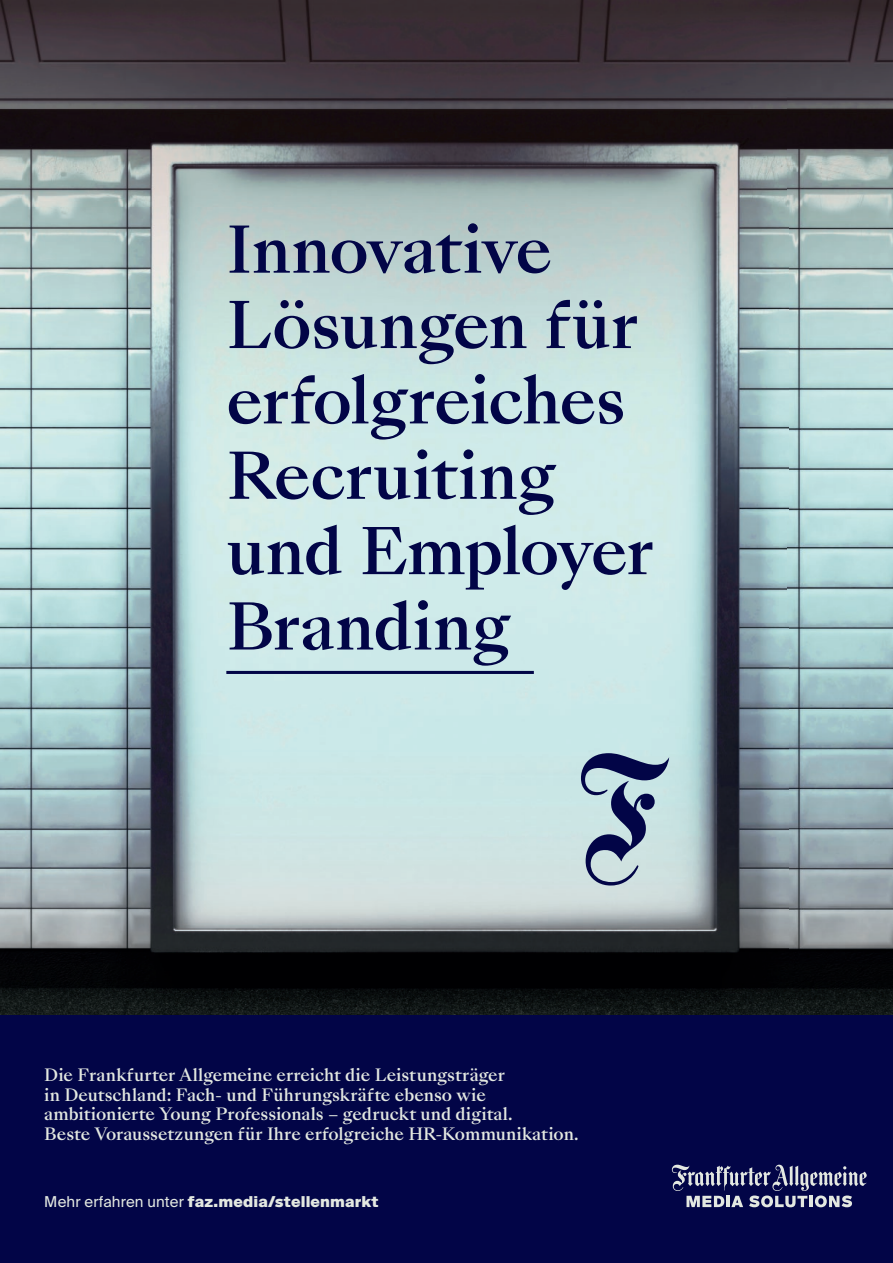
<style>
.page{position:relative;width:893px;height:1263px;background:#fff}
.page>*{position:absolute;margin:0;border:0;box-sizing:border-box;transform-origin:0 0}
.t1{font:500 62.25px/75.3px "Sang Bleu Kingdom";letter-spacing:-.015em;color:#020547}
.t2{font:500 16.5px/19.5px "Sang Bleu Kingdom";color:#e3e8e1}
.t3{font:900 15px "Suisse Intl";letter-spacing:.01em;color:#e3e8e1}
.s1{font-weight:400}
</style>
<div class="page">
<img style="left:0;top:0;width:893px;height:1015px">
<hr style="left:226px;top:671px;width:308px;height:3px;background:#020547">
<div style="left:0;top:1015px;width:893px;height:248px;background:#020547"></div>
<svg style="left:581px;top:753px;width:88px;height:132px;background:#8d9fb2"></svg>
<svg style="left:672px;top:1165px;width:195px;height:42px"></svg>
<h1 class="t1" style="left:226px;top:214px;width:429px">Innovative<br>Lösungen für erfolgreiches<br>Recruiting und Employer<br>Branding</h1>
<p class="t2" style="left:44px;top:1066px;width:536px">Die Frankfurter Allgemeine erreicht die Leistungsträger<br>in Deutschland: Fach- und Führungskräfte ebenso wie ambitionierte Young Professionals – gedruckt und digital.<br>Beste Voraussetzungen für Ihre erfolgreiche HR-Kommunikation.</p>
<p class="t3" style="left:44px;top:1193px;width:336px"><span class="s1">Mehr erfahren unter</span> faz.media/stellenmarkt</p>
</div>
